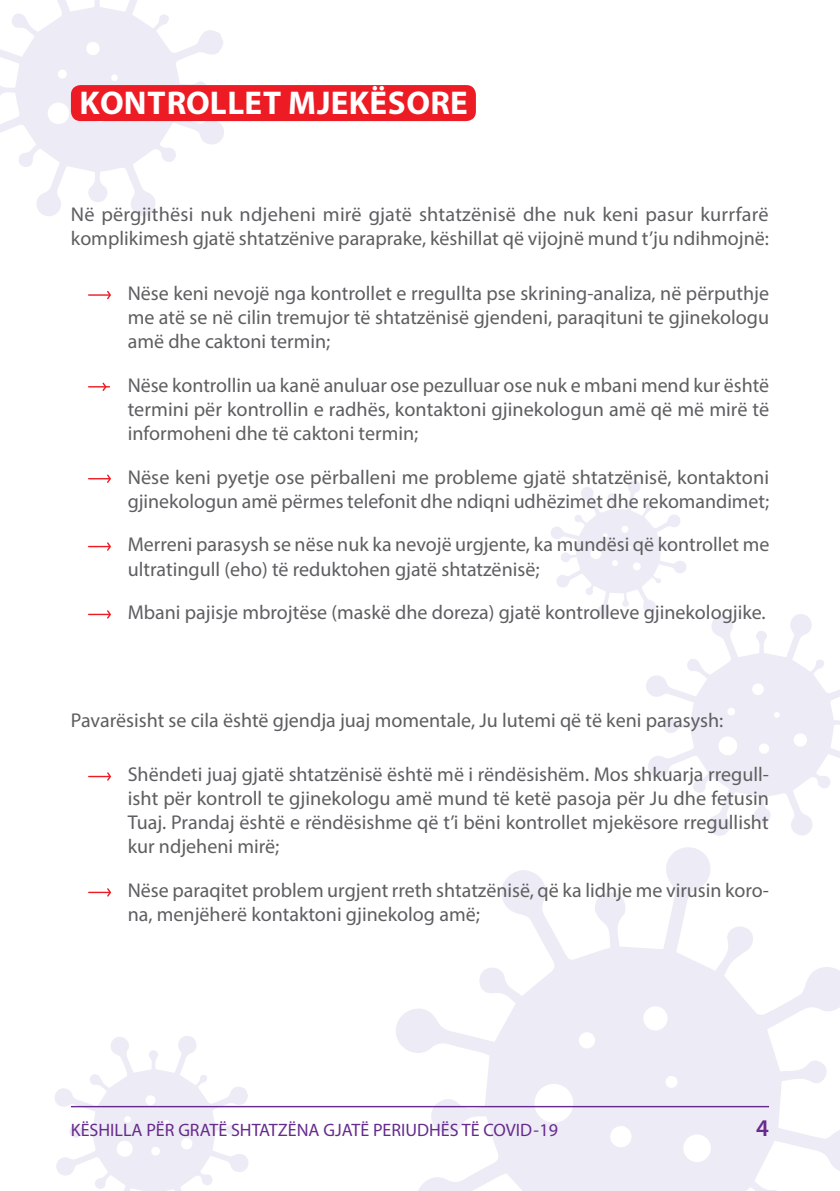
<style>
.page{position:relative;width:840px;height:1191px;background:#fff}
.page>*{position:absolute;margin:0;border:0;box-sizing:border-box;transform-origin:0 0}
.t1{font:700 33px "Myriad Pro";letter-spacing:.01em;color:#fff}
.t2{font:600 24px "Myriad Pro";color:#662b8c}
.t3{font:20px/24px "Myriad Pro";color:#5e5e61}
.t4{font:18px "Myriad Pro";color:#662b8c}
</style>
<div class="page">
<svg style="left:392px;top:847px;width:447px;height:344px"></svg>
<svg style="left:551px;top:480px;width:135px;height:138px"></svg>
<svg style="left:644px;top:613px;width:195px;height:223px"></svg>
<svg style="left:55px;top:1036px;width:194px;height:155px"></svg>
<svg style="left:0;top:0;width:225px;height:216px"></svg>
<hr style="left:71px;top:1106px;width:697px;height:1px;background:#662b8c">
<svg style="left:107px;top:290px;width:4px;height:10px"></svg>
<hr style="left:89px;top:294px;width:20px;height:2px;background:#ed1c24">
<svg style="left:89px;top:382px;width:20px;height:9px"></svg>
<svg style="left:89px;top:474px;width:22px;height:9px"></svg>
<svg style="left:89px;top:542px;width:22px;height:9px"></svg>
<svg style="left:89px;top:610px;width:22px;height:9px"></svg>
<svg style="left:89px;top:772px;width:23px;height:9px"></svg>
<svg style="left:106px;top:888px;width:6px;height:9px"></svg>
<hr style="left:89px;top:891px;width:20px;height:2px;background:#ed1c24">
<div style="left:71px;top:85px;width:404px;height:36px;background:#ed1c24;border-radius:10px"></div>
<h1 class="t1" style="left:79px;top:81px;width:389px">KONTROLLET MJEKËSORE</h1>
<p class="t3" style="left:71px;top:202px;width:699px">Në përgjithësi nuk ndjeheni mirë gjatë shtatzënisë dhe nuk keni pasur kurrfarë komplikimesh gjatë shtatzënive paraprake, këshillat që vijojnë mund t’ju ndihmojnë:</p>
<p class="t3" style="left:128px;top:281px;width:642px;text-align:justify">Nëse keni nevojë nga kontrollet e rregullta pse skrining-analiza, në përputhje me atë se në cilin tremujor të shtatzënisë gjendeni, paraqituni te gjinekologu amë dhe caktoni termin;</p>
<p class="t3" style="left:128px;top:373px;width:642px;text-align:justify">Nëse kontrollin ua kanë anuluar ose pezulluar ose nuk e mbani mend kur është termini për kontrollin e radhës, kontaktoni gjinekologun amë që më mirë të informoheni dhe të caktoni termin;</p>
<p class="t3" style="left:128px;top:464px;width:642px">Nëse keni pyetje ose përballeni me probleme gjatë shtatzënisë, kontaktoni gjinekologun amë përmes telefonit dhe ndiqni udhëzimet dhe rekomandimet;</p>
<p class="t3" style="left:128px;top:532px;width:643px">Merreni parasysh se nëse nuk ka nevojë urgjente, ka mundësi që kontrollet me ultratingull (eho) të reduktohen gjatë shtatzënisë;</p>
<p class="t3" style="left:128px;top:600px;width:639px">Mbani pajisje mbrojtëse (maskë dhe doreza) gjatë kontrolleve gjinekologjike.</p>
<p class="t3" style="left:71px;top:707px;width:653px">Pavarësisht se cila është gjendja juaj momentale, Ju lutemi që të keni parasysh:</p>
<p class="t3" style="left:128px;top:762px;width:642px;text-align:justify">Shëndeti juaj gjatë shtatzënisë është më i rëndësishëm. Mos shkuarja rregull&shy;isht për kontroll te gjinekologu amë mund të ketë pasoja për Ju dhe fetusin Tuaj. Prandaj është e rëndësishme që t’i bëni kontrollet mjekësore rregullisht kur ndjeheni mirë;</p>
<p class="t3" style="left:128px;top:878px;width:642px">Nëse paraqitet problem urgjent rreth shtatzënisë, që ka lidhje me virusin koro&shy;na, menjëherë kontaktoni gjinekolog amë;</p>
<p class="t4" style="left:71px;top:1119px;width:488px">KËSHILLA PËR GRATË SHTATZËNA GJATË PERIUDHËS TË COVID-19</p>
<p class="t2" style="left:755px;top:1113px;width:14px">4</p>
</div>
